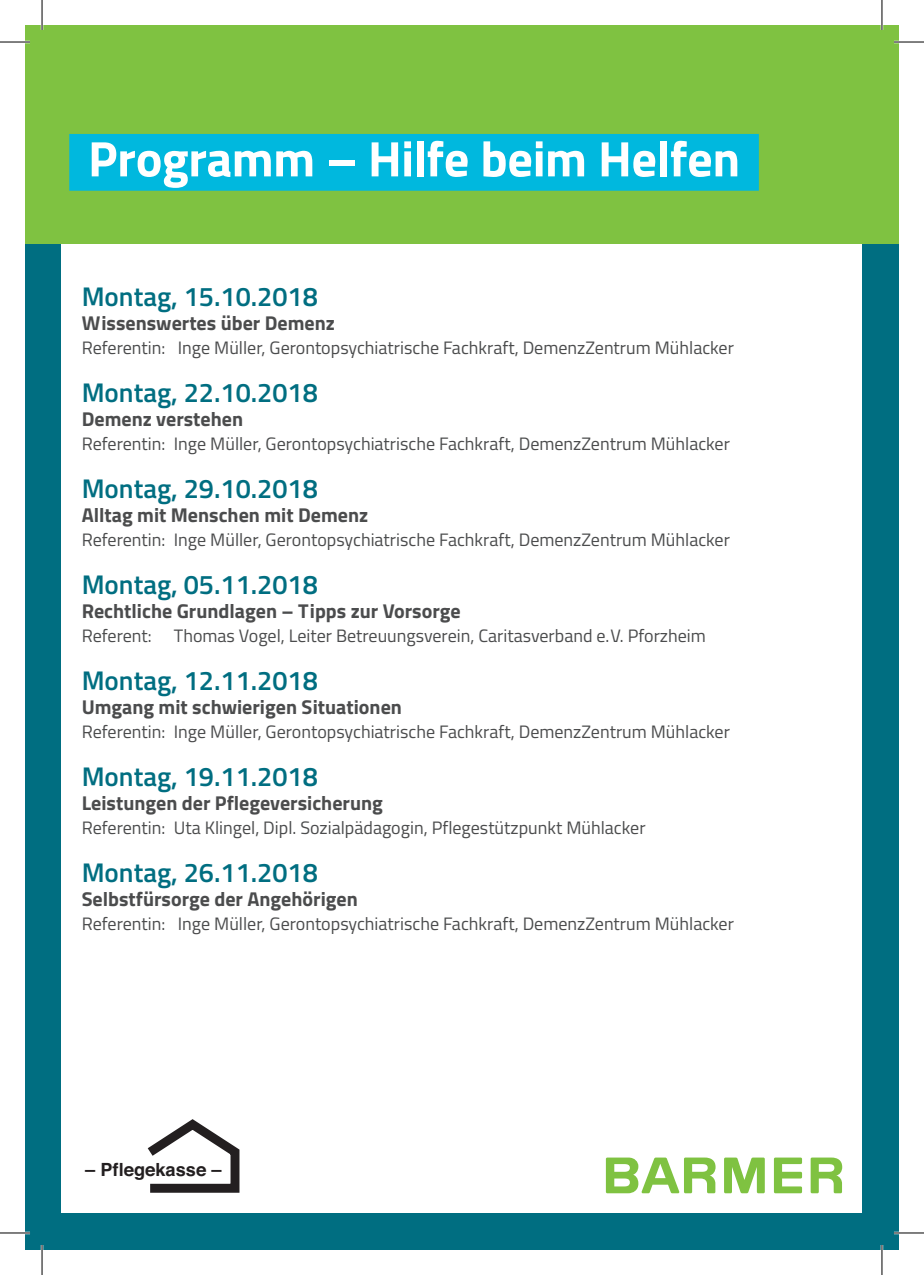
<style>
.page{position:relative;width:924px;height:1275px;background:#fff}
.page>*{position:absolute;margin:0;border:0;box-sizing:border-box;transform-origin:0 0}
.t1{font:700 50px "BGEK Titillium";letter-spacing:-.01em;color:#fff}
.t2{font:600 27px "BGEK Titillium";color:#006e81}
.t3{font:700 20px "BGEK Titillium";color:#4b4c4d}
.t4{font:700 18.2px "Helvetica";letter-spacing:.005em;color:#231f20}
.t5{font:18px "BGEK Titillium";color:#4b4c4d}
</style>
<div class="page">
<div style="left:25px;top:243px;width:873px;height:1007px;background:#006e81"></div>
<div style="left:62px;top:243px;width:799px;height:970px;background:#fff"></div>
<div style="left:25px;top:25px;width:873px;height:218px;background:#7fc241"></div>
<div style="left:69px;top:134px;width:689px;height:57px;background:#00b8de"></div>
<svg style="left:605px;top:1157px;width:236px;height:36px"></svg>
<svg style="left:147px;top:1119px;width:93px;height:74px"></svg>
<hr style="left:0;top:41px;width:30px;height:2px;background:#fff">
<hr style="left:893px;top:41px;width:30px;height:2px;background:#fff">
<hr style="left:0;top:1231px;width:30px;height:3px;background:#fff">
<hr style="left:893px;top:1231px;width:30px;height:3px;background:#fff">
<hr style="left:41px;top:0;width:2px;height:30px;background:#fff">
<hr style="left:41px;top:1245px;width:2px;height:30px;background:#fff">
<hr style="left:880px;top:0;width:2px;height:30px;background:#fff">
<hr style="left:880px;top:1245px;width:2px;height:30px;background:#fff">
<hr style="left:0;top:42px;width:30px;height:1px;background:#000">
<hr style="left:893px;top:42px;width:30px;height:1px;background:#000">
<hr style="left:0;top:1232px;width:30px;height:1px;background:#000">
<hr style="left:893px;top:1232px;width:30px;height:1px;background:#000">
<hr style="left:42px;top:0;width:1px;height:30px;background:#000">
<hr style="left:42px;top:1245px;width:1px;height:30px;background:#000">
<hr style="left:881px;top:0;width:1px;height:30px;background:#000">
<hr style="left:881px;top:1245px;width:1px;height:30px;background:#000">
<h1 class="t1" style="left:88px;top:121px;width:653px">Programm – Hilfe beim Helfen</h1>
<h2 class="t2" style="left:82px;top:276px;width:237px">Montag, 15.10.2018</h2>
<p class="t3" style="left:82px;top:308px;width:254px">Wissenswertes über Demenz</p>
<p class="t5" style="left:82px;top:335px;width:653px">Referentin: Inge Müller, Gerontopsychiatrische Fachkraft, DemenzZentrum Mühlacker</p>
<h2 class="t2" style="left:82px;top:372px;width:237px">Montag, 22.10.2018</h2>
<p class="t3" style="left:82px;top:404px;width:163px">Demenz verstehen</p>
<p class="t5" style="left:82px;top:431px;width:649px">Referentin: Inge Müller, Gerontopsychiatrische Fachkraft, DemenzZentrum Mühlacker</p>
<h2 class="t2" style="left:82px;top:468px;width:237px">Montag, 29.10.2018</h2>
<p class="t3" style="left:82px;top:500px;width:288px">Alltag mit Menschen mit Demenz</p>
<p class="t5" style="left:82px;top:527px;width:649px">Referentin: Inge Müller, Gerontopsychiatrische Fachkraft, DemenzZentrum Mühlacker</p>
<h2 class="t2" style="left:82px;top:564px;width:237px">Montag, 05.11.2018</h2>
<p class="t3" style="left:82px;top:596px;width:380px">Rechtliche Grundlagen – Tipps zur Vorsorge</p>
<p class="t5" style="left:82px;top:623px;width:625px">Referent: Thomas Vogel, Leiter Betreuungsverein, Caritasverband e.V. Pforzheim</p>
<h2 class="t2" style="left:82px;top:660px;width:237px">Montag, 12.11.2018</h2>
<p class="t3" style="left:82px;top:692px;width:321px">Umgang mit schwierigen Situationen</p>
<p class="t5" style="left:82px;top:719px;width:649px">Referentin: Inge Müller, Gerontopsychiatrische Fachkraft, DemenzZentrum Mühlacker</p>
<h2 class="t2" style="left:82px;top:756px;width:237px">Montag, 19.11.2018</h2>
<p class="t3" style="left:82px;top:788px;width:302px">Leistungen der Pflegeversicherung</p>
<p class="t5" style="left:82px;top:815px;width:565px">Referentin: Uta Klingel, Dipl. Sozialpädagogin, Pflegestützpunkt Mühlacker</p>
<h2 class="t2" style="left:82px;top:852px;width:237px">Montag, 26.11.2018</h2>
<p class="t3" style="left:82px;top:884px;width:277px">Selbstfürsorge der Angehörigen</p>
<p class="t5" style="left:82px;top:911px;width:653px">Referentin: Inge Müller, Gerontopsychiatrische Fachkraft, DemenzZentrum Mühlacker</p>
<p class="t4" style="left:85px;top:1154px;width:138px">– Pflegekasse –</p>
</div>
